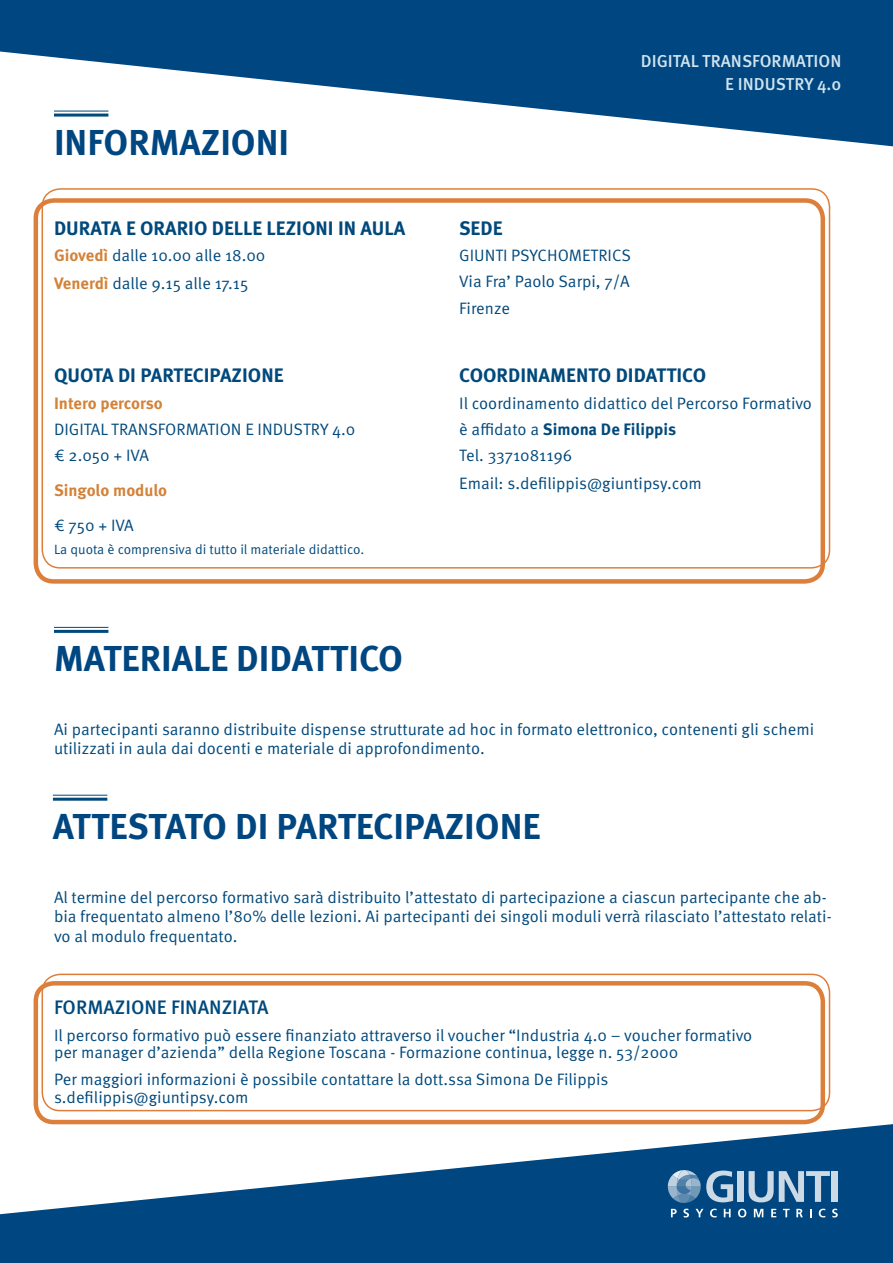
<style>
.page{position:relative;width:893px;height:1263px;background:#fff}
.page>*{position:absolute;margin:0;border:0;box-sizing:border-box;transform-origin:0 0}
.t1{font:700 36px "Meta Pro";color:#004680}
.t2{font:700 19.5px "Meta Pro";color:#00497c}
.t3{font:500 19.5px "Meta Pro";color:#00497c}
.t4{font:500 17.25px/22.5px "Meta Pro";color:#d1e4ef;text-align:right}
.t5{font:16.5px/19.5px "Meta Pro Norm";color:#00497c}
.t6{font:700 16.5px "Meta Pro";color:#d38238}
.t7{font:700 16.5px "Meta Pro";color:#00497c}
.t8{font:13.5px "Meta Pro Norm";color:#00497c}
.s1{font-family:"Meta Pro";font-weight:700;color:#d38238}
.s2{font-family:"Meta Pro Norm";font-weight:400}
</style>
<div class="page">
<svg style="left:0;top:0;width:893px;height:147px"></svg>
<svg style="left:0;top:1103px;width:893px;height:160px"></svg>
<div style="left:832px;top:1171px;width:6px;height:31px;background:#ccdae5"></div>
<div style="left:737px;top:1171px;width:7px;height:31px;background:#ccdae5"></div>
<svg style="left:748px;top:1171px;width:82px;height:31px;background:#5f8baf"></svg>
<svg style="left:668px;top:1170px;width:65px;height:33px;background:#5e8aae"></svg>
<svg style="left:671px;top:1209px;width:6px;height:8px"></svg>
<svg style="left:683px;top:1209px;width:6px;height:8px"></svg>
<svg style="left:696px;top:1209px;width:7px;height:8px"></svg>
<svg style="left:710px;top:1209px;width:7px;height:8px"></svg>
<svg style="left:724px;top:1209px;width:7px;height:8px"></svg>
<svg style="left:738px;top:1209px;width:8px;height:8px"></svg>
<svg style="left:754px;top:1209px;width:9px;height:8px"></svg>
<svg style="left:771px;top:1209px;width:5px;height:8px"></svg>
<svg style="left:783px;top:1209px;width:7px;height:8px"></svg>
<svg style="left:796px;top:1209px;width:7px;height:8px"></svg>
<svg style="left:819px;top:1209px;width:6px;height:8px"></svg>
<svg style="left:832px;top:1209px;width:6px;height:8px"></svg>
<div style="left:34px;top:198px;width:791px;height:386px;border:4px solid #dc7f3b;border-radius:18px"></div>
<div style="left:42px;top:188px;width:788px;height:381px;border:2px solid #dc7f3b;border-radius:18px"></div>
<hr style="left:54px;top:111px;width:54px;height:1px;background:#00497c">
<hr style="left:54px;top:114px;width:54px;height:3px;background:#00497c">
<hr style="left:54px;top:627px;width:54px;height:1px;background:#00497c">
<hr style="left:54px;top:630px;width:54px;height:3px;background:#00497c">
<hr style="left:53px;top:795px;width:54px;height:1px;background:#00497c">
<hr style="left:53px;top:798px;width:54px;height:3px;background:#00497c">
<div style="left:36px;top:983px;width:787px;height:139px;background:#fff;border-radius:18px"></div>
<div style="left:34px;top:981px;width:791px;height:143px;border:4px solid #dc7f3b;border-radius:18px"></div>
<div style="left:42px;top:973px;width:788px;height:138px;border:2px solid #dc7f3b;border-radius:18px"></div>
<p class="t1" style="left:54px;top:114px;width:237px">INFORMAZIONI</p>
<p class="t2" style="left:54px;top:213px;width:353px">DURATA E ORARIO DELLE LEZIONI IN AULA</p>
<p class="t5" style="left:54px;top:244px;width:213px"><span class="s1">Giovedì</span> dalle 10.00 alle 18.00</p>
<p class="t5" style="left:54px;top:272px;width:196px"><span class="s1">Venerdì</span> dalle 9.15 alle 17.15</p>
<p class="t2" style="left:54px;top:360px;width:231px">QUOTA DI PARTECIPAZIONE</p>
<p class="t6" style="left:54px;top:390px;width:110px">Intero percorso</p>
<p class="t5" style="left:54px;top:418px;width:303px">DIGITAL TRANSFORMATION E INDUSTRY 4.0</p>
<p class="t5" style="left:54px;top:445px;width:96px">€ 2.050 + IVA</p>
<p class="t6" style="left:54px;top:477px;width:115px">Singolo modulo</p>
<p class="t5" style="left:54px;top:514px;width:81px">€ 750 + IVA</p>
<p class="t8" style="left:54px;top:539px;width:312px">La quota è comprensiva di tutto il materiale didattico.</p>
<p class="t1" style="left:54px;top:630px;width:351px">MATERIALE DIDATTICO</p>
<p class="t4" style="left:641px;top:49px;width:202px">DIGITAL TRANSFORMATION<br>E INDUSTRY 4.0</p>
<p class="t2" style="left:459px;top:213px;width:45px">SEDE</p>
<p class="t5" style="left:459px;top:244px;width:173px">GIUNTI PSYCHOMETRICS</p>
<p class="t5" style="left:459px;top:271px;width:172px">Via Fra’ Paolo Sarpi, 7/A</p>
<p class="t5" style="left:459px;top:297px;width:52px">Firenze</p>
<p class="t2" style="left:459px;top:360px;width:248px">COORDINAMENTO DIDATTICO</p>
<p class="t5" style="left:459px;top:392px;width:354px">Il coordinamento didattico del Percorso Formativo</p>
<p class="t7" style="left:459px;top:416px;width:218px"><span class="s2">è affidato a</span> Simona De Filippis</p>
<p class="t5" style="left:459px;top:445px;width:115px">Tel. 3371081196</p>
<p class="t5" style="left:459px;top:473px;width:244px">Email: s.defilippis@giuntipsy.com</p>
<p class="t5" style="left:54px;top:718px;width:762px">Ai partecipanti saranno distribuite dispense strutturate ad hoc in formato elettronico, contenenti gli schemi utilizzati in aula dai docenti e materiale di approfondimento.</p>
<p class="t1" style="left:53px;top:798px;width:489px">ATTESTATO DI PARTECIPAZIONE</p>
<p class="t5" style="left:54px;top:886px;width:779px">Al termine del percorso formativo sarà distribuito l’attestato di partecipazione a ciascun partecipante che ab&shy;bia frequentato almeno l’80% delle lezioni. Ai partecipanti dei singoli moduli verrà rilasciato l’attestato relati&shy;vo al modulo frequentato.</p>
<p class="t3" style="left:54px;top:992px;width:216px">FORMAZIONE FINANZIATA</p>
<p class="t5" style="left:54px;top:1025px;width:700px;line-height:17.9px">Il percorso formativo può essere finanziato attraverso il voucher “Industria 4.0 – voucher formativo per manager d’azienda” della Regione Toscana - Formazione continua, legge n. 53/2000</p>
<p class="t5" style="left:54px;top:1069px;width:556px;line-height:17.9px">Per maggiori informazioni è possibile contattare la dott.ssa Simona De Filippis s.defilippis@giuntipsy.com</p>
</div>
